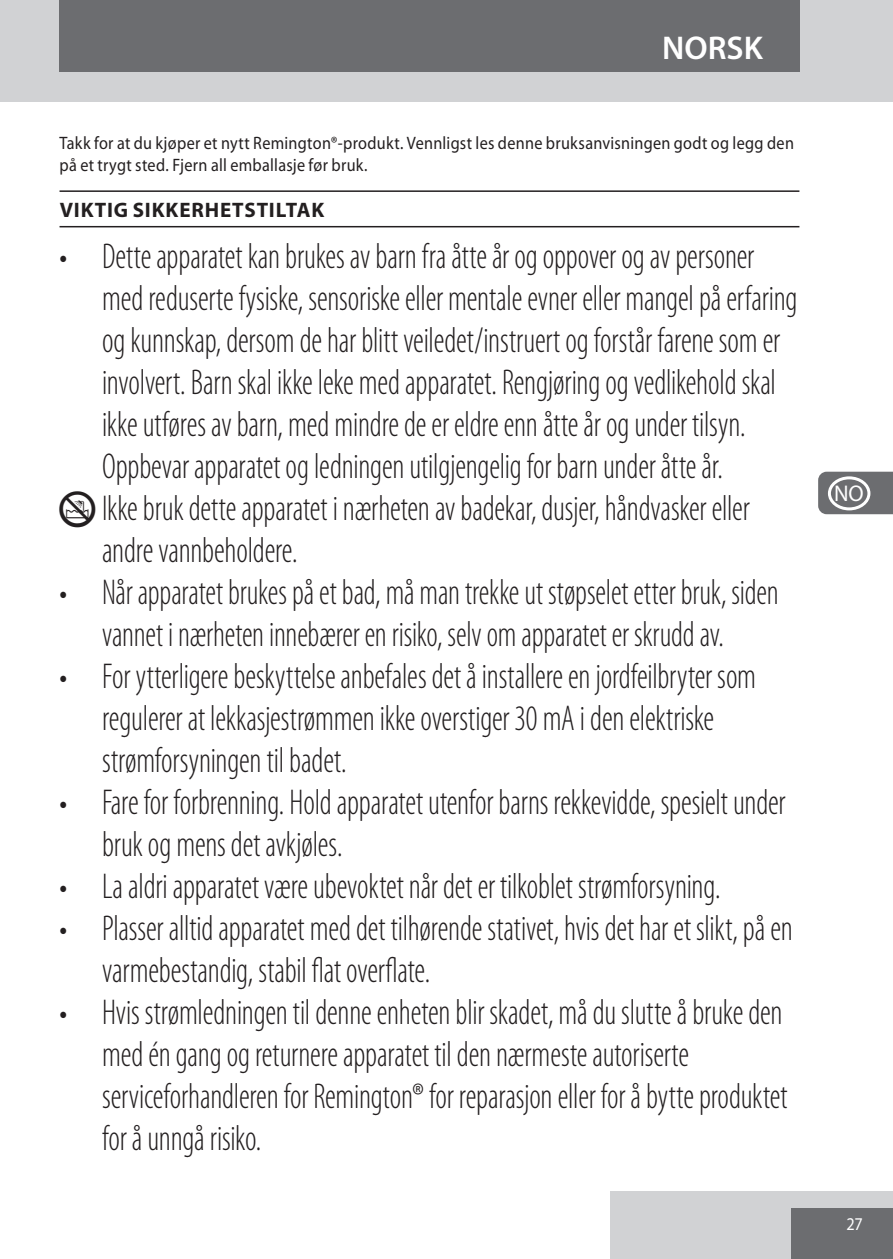
<style>
.page{position:relative;width:893px;height:1259px;background:#fff}
.page>*{position:absolute;margin:0;border:0;box-sizing:border-box;transform-origin:0 0}
.t1{font:300 condensed 36px/42px "Myriad Pro";letter-spacing:-.005em;color:#231f20;scale:.9 1}
.t2{font:300 condensed 36px/42px "Myriad Pro";letter-spacing:-.005em;color:#231f20;text-align:center;scale:.89 1}
.t3{font:600 33px "Myriad Pro";color:#fff}
.t4{font:22.8px "Myriad Pro";color:#fff}
.heading{font:700 21px "Myriad Pro";letter-spacing:.04em;color:#231f20}
.default{font:18px/21.6px "Myriad Pro";letter-spacing:.02em;color:#231f20;scale:.9 1}
.t5{font:18px "Myriad Pro";color:#fff;scale:.9 1}
.s1{font-family:"Myriad IS Otext";font-weight:400;font-stretch:normal}
</style>
<div class="page">
<div style="left:611px;top:1191px;width:282px;height:68px;background:#d1d2d4"></div>
<div style="left:791px;top:1208px;width:102px;height:51px;background:#6c6d70"></div>
<div style="left:0;top:0;width:893px;height:102px;background:#d1d2d4"></div>
<div style="left:59px;top:0;width:740px;height:72px;background:#6c6d70"></div>
<svg style="left:818px;top:472px;width:75px;height:42px;background:#747477"></svg>
<hr style="left:60px;top:190px;width:739px;height:2px;background:#231f20">
<hr style="left:60px;top:226px;width:739px;height:1px;background:#231f20">
<div style="left:828px;top:136px;width:42px;height:34px;border:3px solid #fff;border-radius:50%"></div>
<div style="left:828px;top:179px;width:42px;height:34px;border:3px solid #fff;border-radius:50%"></div>
<div style="left:828px;top:221px;width:42px;height:34px;border:3px solid #fff;border-radius:50%"></div>
<div style="left:828px;top:264px;width:42px;height:34px;border:3px solid #fff;border-radius:50%"></div>
<div style="left:828px;top:306px;width:42px;height:34px;border:3px solid #fff;border-radius:50%"></div>
<div style="left:828px;top:349px;width:42px;height:34px;border:3px solid #fff;border-radius:50%"></div>
<div style="left:828px;top:391px;width:42px;height:34px;border:3px solid #fff;border-radius:50%"></div>
<div style="left:828px;top:434px;width:42px;height:34px;border:3px solid #fff;border-radius:50%"></div>
<div style="left:828px;top:519px;width:42px;height:34px;border:3px solid #fff;border-radius:50%"></div>
<div style="left:828px;top:476px;width:42px;height:34px;border:3px solid #fff;border-radius:50%"></div>
<div style="left:828px;top:561px;width:42px;height:34px;border:3px solid #fff;border-radius:50%"></div>
<div style="left:828px;top:604px;width:42px;height:34px;border:3px solid #fff;border-radius:50%"></div>
<div style="left:828px;top:646px;width:42px;height:34px;border:3px solid #fff;border-radius:50%"></div>
<div style="left:828px;top:689px;width:42px;height:34px;border:3px solid #fff;border-radius:50%"></div>
<div style="left:828px;top:731px;width:42px;height:34px;border:3px solid #fff;border-radius:50%"></div>
<div style="left:828px;top:774px;width:42px;height:34px;border:3px solid #fff;border-radius:50%"></div>
<div style="left:828px;top:816px;width:42px;height:34px;border:3px solid #fff;border-radius:50%"></div>
<div style="left:828px;top:859px;width:42px;height:34px;border:3px solid #fff;border-radius:50%"></div>
<div style="left:828px;top:901px;width:42px;height:34px;border:3px solid #fff;border-radius:50%"></div>
<div style="left:828px;top:944px;width:42px;height:34px;border:3px solid #fff;border-radius:50%"></div>
<div style="left:828px;top:986px;width:42px;height:34px;border:3px solid #fff;border-radius:50%"></div>
<div style="left:828px;top:1029px;width:42px;height:34px;border:3px solid #fff;border-radius:50%"></div>
<div style="left:828px;top:1071px;width:42px;height:35px;border:3px solid #fff;border-radius:50%"></div>
<div style="left:828px;top:1114px;width:42px;height:34px;border:3px solid #fff;border-radius:50%"></div>
<p class="t3" style="left:662px;top:27px;width:102px">NORSK</p>
<p class="default" style="left:60px;top:132px;width:818px">Takk for at du kjøper et nytt Remington®-produkt. Vennligst les denne bruksanvisningen godt og legg den på et trygt sted. Fjern all emballasje før bruk.</p>
<p class="heading" style="left:60px;top:197px;width:266px">VIKTIG SIKKERHETSTILTAK</p>
<p class="t1" style="left:102px;top:236px;width:774px;text-indent:-43px">• Dette apparatet kan brukes av barn fra åtte år og oppover og av personer med reduserte fysiske, sensoriske eller mentale evner eller mangel på erfaring og kunnskap, dersom de har blitt veiledet/instruert og forstår farene som er involvert. Barn skal ikke leke med apparatet. Rengjøring og vedlikehold skal ikke utføres av barn, med mindre de er eldre enn åtte år og under tilsyn.<br>Oppbevar apparatet og ledningen utilgjengelig for barn under åtte år.</p>
<p class="t1" style="left:102px;top:488px;width:721px;text-indent:-43px"><span class="s1">L</span> Ikke bruk dette apparatet i nærheten av badekar, dusjer, håndvasker eller andre vannbeholdere.</p>
<p class="t2" style="left:60px;top:572px;width:809px">• Når apparatet brukes på et bad, må man trekke ut støpselet etter bruk, siden vannet i nærheten innebærer en risiko, selv om apparatet er skrudd av.</p>
<p class="t1" style="left:102px;top:656px;width:728px;text-indent:-43px">• For ytterligere beskyttelse anbefales det å installere en jordfeilbryter som regulerer at lekkasjestrømmen ikke overstiger 30 mA i den elektriske strømforsyningen til badet.</p>
<p class="t1" style="left:102px;top:782px;width:761px;text-indent:-43px">• Fare for forbrenning. Hold apparatet utenfor barns rekkevidde, spesielt under bruk og mens det avkjøles.</p>
<p class="t1" style="left:60px;top:866px;width:736px">• La aldri apparatet være ubevoktet når det er tilkoblet strømforsyning.</p>
<p class="t1" style="left:102px;top:908px;width:769px;text-indent:-43px">• Plasser alltid apparatet med det tilhørende stativet, hvis det har et slikt, på en varmebestandig, stabil flat overflate.</p>
<p class="t1" style="left:102px;top:992px;width:763px;text-indent:-43px">• Hvis strømledningen til denne enheten blir skadet, må du slutte å bruke den med én gang og returnere apparatet til den nærmeste autoriserte serviceforhandleren for Remington® for reparasjon eller for å bytte produktet for å unngå risiko.</p>
<p class="t4" style="left:834px;top:479px;width:31px">NO</p>
<p class="t5" style="left:846px;top:1212px;width:20px">27</p>
</div>
